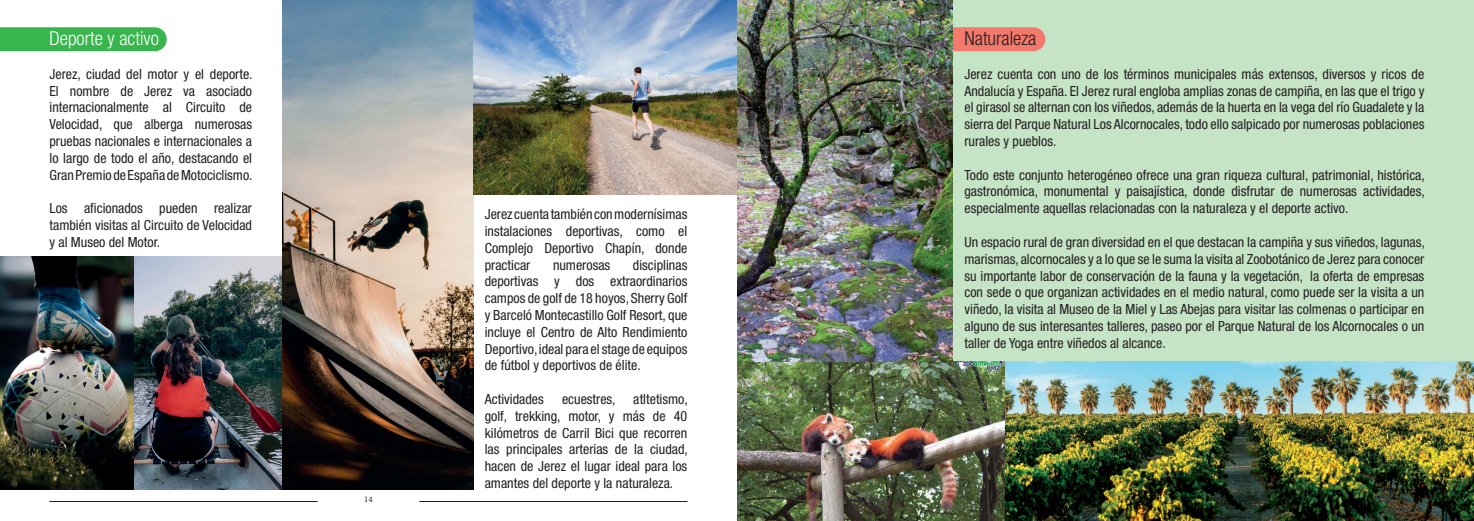
<style>
.page{position:relative;width:1474px;height:521px;background:#fff}
.page>*{position:absolute;margin:0;border:0;box-sizing:border-box;transform-origin:0 0}
.t1{font:300 condensed 19.25px "Helvetica Neue LT Std";color:#fff}
.t2{font:300 condensed 19.25px "Helvetica Neue LT Std";color:#231f20}
.t3{font:condensed 14px/16.8px "Helvetica Neue LT Std";color:#231f20;text-align:justify}
.t4{font:8.75px "Minion Pro";color:#231f20}
</style>
<div class="page">
<hr style="left:49px;top:501px;width:268px;height:1px;background:#231f20">
<hr style="left:419px;top:501px;width:268px;height:1px;background:#231f20">
<div style="left:737px;top:0;width:736px;height:521px;background:#c5e3c5"></div>
<div style="left:941px;top:27px;width:104px;height:24px;background:#f3796d;border-radius:12px"></div>
<div style="left:0;top:27px;width:167px;height:24px;background:#38b54d"></div>
<img style="left:0;top:257px;width:282px;height:232px">
<img style="left:282px;top:0;width:191px;height:489px">
<img style="left:473px;top:0;width:264px;height:195px">
<img style="left:737px;top:362px;width:268px;height:159px">
<img style="left:737px;top:0;width:215px;height:362px">
<img style="left:1005px;top:362px;width:468px;height:159px">
<h1 class="t1" style="left:49px;top:32px;width:111px">Deporte y activo</h1>
<p class="t3" style="left:49px;top:67px;width:205px">Jerez, ciudad del motor y el deporte.<br>El nombre de Jerez va asociado internacionalmente al Circuito de Velocidad, que alberga numerosas pruebas nacionales e internacionales a lo largo de todo el año, destacando el Gran Premio de España de Motociclismo.</p>
<p class="t3" style="left:49px;top:202px;width:204px">Los aficionados pueden realizar también visitas al Circuito de Velocidad y al Museo del Motor.</p>
<p class="t3" style="left:485px;top:207px;width:204px">Jerez cuenta también con modernísimas instalaciones deportivas, como el Complejo Deportivo Chapín, donde practicar</p>
<p class="t3" style="left:485px;top:258px;width:204px;text-indent:148px">disciplinas deportivas y dos extraordinarios campos de golf de 18 hoyos, Sherry Golf y Barceló Montecastillo Golf Resort, que incluye el Centro de Alto Rendimiento Deportivo, ideal para el stage de equipos de fútbol y deportivos de élite.</p>
<p class="t3" style="left:485px;top:392px;width:61px">Actividades</p>
<p class="t3" style="left:562px;top:392px;width:55px">ecuestres,</p>
<p class="t3" style="left:553px;top:258px;width:59px">numerosas</p>
<p class="t3" style="left:485px;top:392px;width:205px;text-indent:148px">atltetismo, golf, trekking, motor, y más de 40 kilómetros de Carril Bici que recorren las principales arterias de la ciudad, hacen de Jerez el lugar ideal para los amantes del deporte y la naturaleza.</p>
<p class="t4" style="left:364px;top:496px;width:10px">14</p>
<h1 class="t2" style="left:964px;top:32px;width:73px">Naturaleza</h1>
<p class="t3" style="left:964px;top:67px;width:461px">Jerez cuenta con uno de los términos municipales más extensos, diversos y ricos de Andalucía y España. El Jerez rural engloba amplias zonas de campiña, en las que el trigo y el girasol se alternan con los viñedos, además de la huerta en la vega del río Guadalete y la sierra del Parque Natural Los Alcornocales, todo ello salpicado por numerosas poblaciones rurales y pueblos.</p>
<p class="t3" style="left:964px;top:168px;width:462px">Todo este conjunto heterogéneo ofrece una gran riqueza cultural, patrimonial, histórica, gastronómica, monumental y paisajística, donde disfrutar de numerosas actividades, especialmente aquellas relacionadas con la naturaleza y el deporte activo.</p>
<p class="t3" style="left:964px;top:235px;width:462px">Un espacio rural de gran diversidad en el que destacan la campiña y sus viñedos, lagunas, marismas, alcornocales y a lo que se le suma la visita al Zoobotánico de Jerez para conocer su importante labor de conservación de la fauna y la vegetación, la oferta de empresas con sede o que organizan actividades en el medio natural, como puede ser la visita a un viñedo, la visita al Museo de la Miel y Las Abejas para visitar las colmenas o participar en alguno de sus interesantes talleres, paseo por el Parque Natural de los Alcornocales o un taller de Yoga entre viñedos al alcance.</p>
</div>
